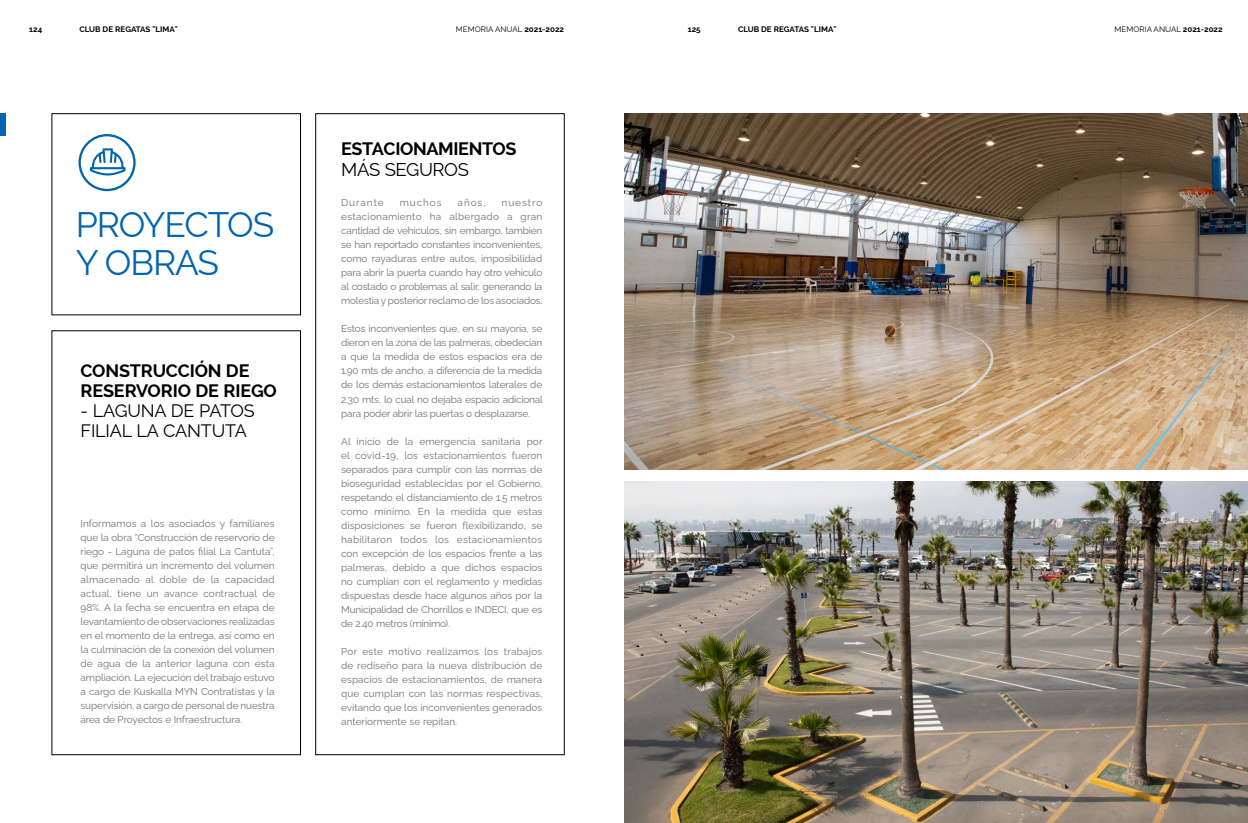
<style>
.page{position:relative;width:1248px;height:823px;background:#fff}
.page>*{position:absolute;margin:0;border:0;box-sizing:border-box;transform-origin:0 0}
.t1{font:100 35.4px/37.2px "Raleway";letter-spacing:-.035em;color:#0064ae}
.t2{font:100 18.5px "Raleway";letter-spacing:-.02em;color:#000}
.t3{font:700 18px/20px "Raleway";letter-spacing:-.015em;color:#000}
.t4{font:100 18px/20px "Raleway";letter-spacing:-.01em;color:#000}
.t5{font:100 10px/14px "Raleway";letter-spacing:-.02em;color:#747372;text-align:justify}
.t6{font:100 10px "Raleway";letter-spacing:.09em;color:#747372}
.t7{font:700 8px "Raleway";color:#000}
.t8{font:100 8px "Raleway";color:#000}
.s1{font-weight:700}
</style>
<div class="page">
<div style="left:0;top:113px;width:6px;height:23px;background:#0064ae"></div>
<img style="left:624px;top:113px;width:623px;height:356px">
<svg style="left:90px;top:148px;width:35px;height:27px"></svg>
<div style="left:78px;top:134px;width:58px;height:57px;border:2px solid #0064ae;border-radius:50%"></div>
<img style="left:624px;top:481px;width:623px;height:341px">
<div style="left:315px;top:113px;width:249px;height:641px;border:1px solid #000"></div>
<p class="t7" style="left:29px;top:24px;width:15px">124</p>
<p class="t7" style="left:79px;top:24px;width:100px">CLUB DE REGATAS "LIMA"</p>
<p class="t8" style="left:456px;top:23px;width:110px">MEMORIA ANUAL <span class="s1">2021-2022</span></p>
<p class="t7" style="left:687px;top:24px;width:14px">125</p>
<p class="t7" style="left:738px;top:24px;width:100px">CLUB DE REGATAS "LIMA"</p>
<p class="t8" style="left:1114px;top:23px;width:110px">MEMORIA ANUAL <span class="s1">2021-2022</span></p>
<h1 class="t1" style="left:76px;top:202px;width:200px">PROYECTOS<br>Y OBRAS</h1>
<h3 class="t3" style="left:81px;top:361px;width:198px">CONSTRUCCIÓN DE<br>RESERVORIO DE RIEGO</h3>
<h3 class="t4" style="left:81px;top:399px;width:176px">- LAGUNA DE PATOS<br>FILIAL LA CANTUTA</h3>
<p class="t5" style="left:81px;top:514px;width:196px">Informamos a los asociados y familiares que la obra “Construcción de reservorio de riego - Laguna de patos filial La Cantuta”, que permitirá un incremento del volumen almacenado al doble de la capacidad actual, tiene un avance contractual de 98%. A la fecha se encuentra en etapa de levantamiento de observaciones realizadas en el momento de la entrega, así como en la culminación de la conexión del volumen de agua de la anterior laguna con esta ampliación. La ejecución del trabajo estuvo a cargo de Kuskalla MYN Contratistas y la supervisión, a cargo de personal de nuestra área de Proyectos e Infraestructura.</p>
<h3 class="t3" style="left:341px;top:138px;width:177px">ESTACIONAMIENTOS</h3>
<h2 class="t2" style="left:341px;top:154px;width:129px">MÁS SEGUROS</h2>
<p class="t6" style="left:341px;top:195px;width:44px">Durante</p>
<p class="t5" style="left:399px;top:194px;width:43px">muchos</p>
<p class="t5" style="left:457px;top:194px;width:30px">años,</p>
<p class="t5" style="left:341px;top:194px;width:203px;text-indent:160px">nuestro estacionamiento ha albergado a gran cantidad de vehículos, sin embargo, también se han reportado constantes inconvenientes, como rayaduras entre autos, imposibilidad para abrir la puerta cuando hay otro vehículo al costado o problemas al salir, generando la molestia y posterior reclamo de los asociados.</p>
<p class="t5" style="left:341px;top:320px;width:203px">Estos inconvenientes que, en su mayoría, se dieron en la zona de las palmeras, obedecían a que la medida de estos espacios era de 1.90 mts de ancho, a diferencia de la medida de los demás estacionamientos laterales de 2.30 mts, lo cual no dejaba espacio adicional para poder abrir las puertas o desplazarse.</p>
<p class="t5" style="left:341px;top:432px;width:203px">Al inicio de la emergencia sanitaria por el cóvid-19, los estacionamientos fueron separados para cumplir con las normas de bioseguridad establecidas por el Gobierno, respetando el distanciamiento de 1.5 metros como mínimo. En la medida que estas disposiciones se fueron flexibilizando, se habilitaron todos los estacionamientos con excepción de los espacios frente a las palmeras, debido a que dichos espacios no cumplían con el reglamento y medidas dispuestas desde hace algunos años por la Municipalidad de Chorrillos e INDECI, que es de 2.40 metros (mínimo).</p>
<p class="t5" style="left:341px;top:642px;width:203px">Por este motivo realizamos los trabajos de rediseño para la nueva distribución de espacios de estacionamientos, de manera que cumplan con las normas respectivas, evitando que los inconvenientes generados anteriormente se repitan.</p>
</div>
